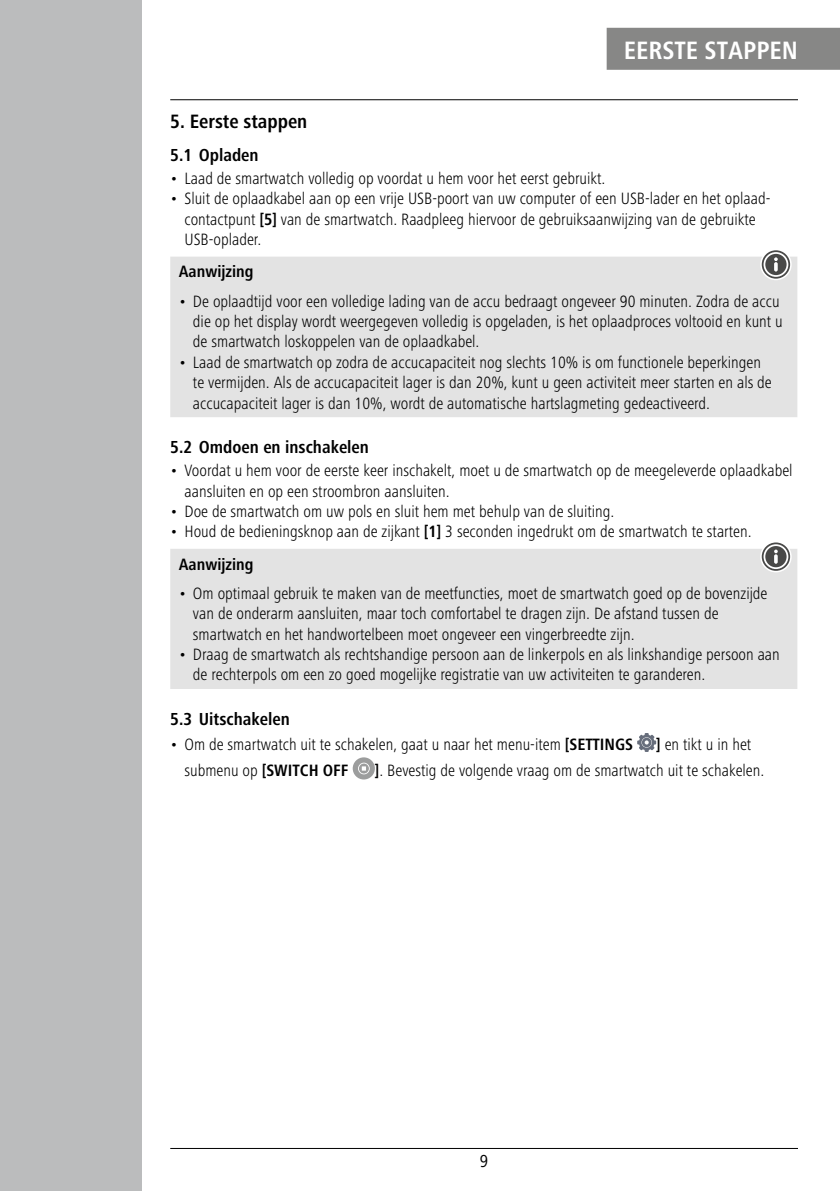
<style>
.page{position:relative;width:840px;height:1191px;background:#fff}
.page>*{position:absolute;margin:0;border:0;box-sizing:border-box;transform-origin:0 0}
.t1{font:700 condensed 26px "Frutiger Next LTW1 G";color:#fff}
.t2{font:700 condensed 20px "Frutiger Next LTW1 G";color:#000}
.t3{font:700 condensed 18px "Frutiger Next LTW1 G";color:#000}
.t4{font:condensed 18px "Frutiger Next LTW1 G";color:#000}
.t5{font:300 condensed 17px/20.4px "Frutiger Next LTW1 G";color:#000}
.t6{font:700 condensed 17px "Frutiger Next LTW1 G";color:#000}
.s1{font-weight:700}
.s2{font-weight:300}
</style>
<div class="page">
<div style="left:0;top:0;width:142px;height:1191px;background:#bbbcbd"></div>
<hr style="left:170px;top:99px;width:627px;height:1px;background:#000">
<hr style="left:170px;top:1148px;width:627px;height:1px;background:#000">
<div style="left:606px;top:28px;width:233px;height:42px;background:#878786"></div>
<div style="left:170px;top:257px;width:626px;height:160px;background:#e3e3e3"></div>
<div style="left:170px;top:549px;width:626px;height:140px;background:#e3e3e3"></div>
<svg style="left:637px;top:733px;width:18px;height:19px"></svg>
<svg style="left:352px;top:757px;width:22px;height:22px"></svg>
<svg style="left:759px;top:249px;width:32px;height:31px"></svg>
<svg style="left:761px;top:250px;width:28px;height:29px"></svg>
<svg style="left:759px;top:541px;width:32px;height:31px"></svg>
<svg style="left:761px;top:542px;width:28px;height:29px"></svg>
<h1 class="t1" style="left:623px;top:36px;width:26px">Eerste</h1>
<h1 class="t1" style="left:704px;top:36px;width:14px">stappe</h1>
<h1 class="t1" style="left:781px;top:36px;width:18px">n</h1>
<p class="t2" style="left:170px;top:110px;width:139px">5. Eerste stappen</p>
<p class="t3" style="left:170px;top:144px;width:90px">5.1 Opladen</p>
<p class="t5" style="left:170px;top:168px;width:436px">• Laad de smartwatch volledig op voordat u hem voor het eerst gebruikt.</p>
<p class="t5" style="left:184px;top:189px;width:587px;text-indent:-14px">• Sluit de oplaadkabel aan op een vrije USB-poort van uw computer of een USB-lader en het oplaad&shy;contactpunt <span class="s1">[5]</span> van de smartwatch. Raadpleeg hiervoor de gebruiksaanwijzing van de gebruikte<br>USB-oplader.</p>
<p class="t6" style="left:179px;top:262px;width:76px">Aanwijzing</p>
<p class="t5" style="left:193px;top:291px;width:591px;text-indent:-14px">• De oplaadtijd voor een volledige lading van de accu bedraagt ongeveer 90 minuten. Zodra de accu die op het display wordt weergegeven volledig is opgeladen, is het oplaadproces voltooid en kunt u de smartwatch loskoppelen van de oplaadkabel.</p>
<p class="t5" style="left:193px;top:352px;width:580px;text-indent:-14px">• Laad de smartwatch op zodra de accucapaciteit nog slechts 10% is om functionele beperkingen te vermijden. Als de accucapaciteit lager is dan 20%, kunt u geen activiteit meer starten en als de accucapaciteit lager is dan 10%, wordt de automatische hartslagmeting gedeactiveerd.</p>
<p class="t3" style="left:170px;top:437px;width:200px">5.2 Omdoen en inschakelen</p>
<p class="t5" style="left:184px;top:460px;width:609px;text-indent:-14px">• Voordat u hem voor de eerste keer inschakelt, moet u de smartwatch op de meegeleverde oplaadkabel aansluiten en op een stroombron aansluiten.</p>
<p class="t5" style="left:170px;top:501px;width:445px">• Doe de smartwatch om uw pols en sluit hem met behulp van de sluiting.</p>
<p class="t5" style="left:179px;top:516px;width:574px;line-height:32px;text-indent:-9px">• Houd de bedieningsknop aan de zijkant <span class="s1">[1]</span> 3 seconden ingedrukt om de smartwatch te starten.<br><span class="s1">Aanwijzing</span></p>
<p class="t5" style="left:193px;top:583px;width:575px;text-indent:-14px">• Om optimaal gebruik te maken van de meetfuncties, moet de smartwatch goed op de bovenzijde van de onderarm aansluiten, maar toch comfortabel te dragen zijn. De afstand tussen de smartwatch en het handwortelbeen moet ongeveer een vingerbreedte zijn.</p>
<p class="t5" style="left:193px;top:644px;width:588px;text-indent:-14px">• Draag de smartwatch als rechtshandige persoon aan de linkerpols en als linkshandige persoon aan de rechterpols om een zo goed mogelijke registratie van uw activiteiten te garanderen.</p>
<p class="t3" style="left:170px;top:708px;width:121px">5.3 Uitschakelen</p>
<p class="t5" style="left:170px;top:734px;width:464px">• Om de smartwatch uit te schakelen, gaat u naar het menu-item <span class="s1">[SETTINGS</span></p>
<p class="t5" style="left:655px;top:734px;width:97px"><span class="s1">]</span> en tikt u in het</p>
<p class="t6" style="left:184px;top:760px;width:165px"><span class="s2">submenu op</span> [SWITCH OFF</p>
<p class="t5" style="left:374px;top:759px;width:391px"><span class="s1">]</span>. Bevestig de volgende vraag om de smartwatch uit te schakelen.</p>
<p class="t4" style="left:479px;top:1151px;width:10px">9</p>
</div>
